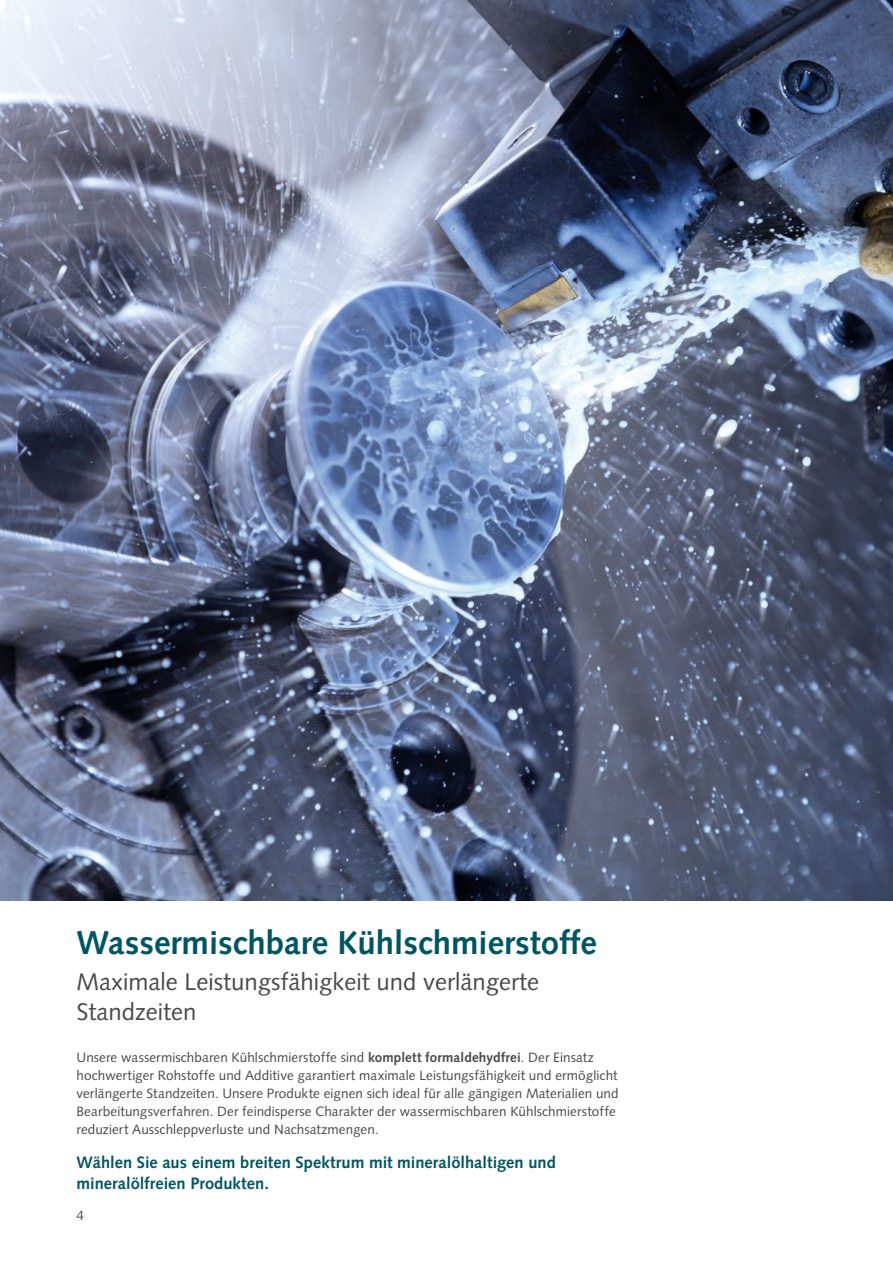
<style>
.page{position:relative;width:893px;height:1263px;background:#fff}
.page>*{position:absolute;margin:0;border:0;box-sizing:border-box;transform-origin:0 0}
.t1{font:700 33px "Syntax LT Pro";color:#005562}
.t2{font:24px/30px "Syntax LT Pro";color:#494948}
.t3{font:700 16.5px/21px "Syntax LT Pro";color:#005562}
.t4{font:13.5px/18px "Syntax LT Pro";letter-spacing:.005em;color:#494948}
.s1{font-weight:700}
</style>
<div class="page">
<img style="left:0;top:0;width:893px;height:900px">
<h1 class="t1" style="left:77px;top:923px;width:522px">Wassermischbare Kühlschmierstoffe</h1>
<h2 class="t2" style="left:77px;top:967px;width:464px">Maximale Leistungsfähigkeit und verlängerte<br>Standzeiten</h2>
<p class="t4" style="left:77px;top:1048px;width:544px">Unsere wassermischbaren Kühlschmierstoffe sind <span class="s1">komplett formaldehydfrei</span>. Der Einsatz hochwertiger Rohstoffe und Additive garantiert maximale Leistungsfähigkeit und ermöglicht verlängerte Standzeiten. Unsere Produkte eignen sich ideal für alle gängigen Materialien und Bearbeitungsverfahren. Der feindisperse Charakter der wassermischbaren Kühlschmierstoffe reduziert Ausschleppverluste und Nachsatzmengen.</p>
<p class="t3" style="left:77px;top:1152px;width:481px">Wählen Sie aus einem breiten Spektrum mit mineralölhaltigen und mineralölfreien Produkten.</p>
<p class="t4" style="left:77px;top:1206px;width:9px">4</p>
</div>
